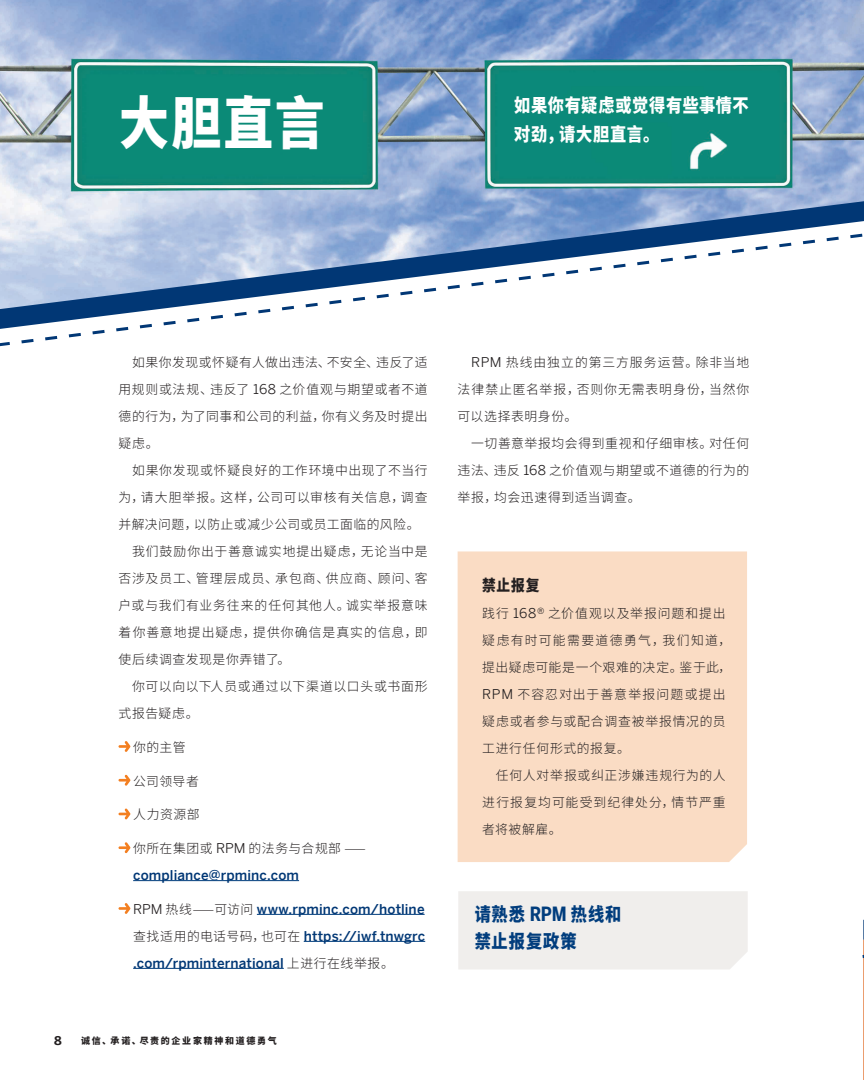
<style>
.page{position:relative;width:864px;height:1080px;background:#fff}
.page>*{position:absolute;margin:0;border:0;box-sizing:border-box;transform-origin:0 0}
.Subhead_bold{font:900 57.15px "Noto Sans CJ Ksc";color:#fff;scale:.87 1}
.Subhead_bold-2{font:900 18.6px/28.5px "Noto Sans CJ Ksc";letter-spacing:.045em;color:#fff;scale:.87 1}
.Section_Header{font:900 18.6px/27px "Noto Sans CJ Ksc";letter-spacing:.06em;color:#013d7d;scale:.87 1}
.Subhead_bold-3{font:900 15.6px "Noto Sans CJ Ksc";color:#231f20;scale:.87 1}
.Body_copy_with_bulle{font:500 13.5px/27px "Benton Sans";letter-spacing:.01em;color:#013775;text-align:justify}
.Body_copy{font:300 12.9px/27px "Noto Sans CJ Ksc";letter-spacing:.055em;color:#231f20;text-align:justify}
.Body_copy_-_no_inden{font:300 12.9px/27px "Noto Sans CJ Ksc";letter-spacing:.065em;color:#231f20}
.Body_copy_with_bulle-2{font:300 12.9px "Noto Sans CJ Ksc";letter-spacing:.035em;color:#231f20}
.t1{font:700 12px "Benton Sans";color:#231f20}
.t2{font:900 9px "Noto Sans CJ Ksc";letter-spacing:.19em;color:#231f20}
.s1{font-family:"Benton Sans";font-weight:400;font-size:13.5px}
.s2{font-weight:400;color:#231f20}
.s3{font-family:"Noto Sans CJ Ksc";font-weight:300;font-size:12.9px;color:#231f20}
.s4{font-family:"Benton Sans Cond";font-weight:700;font-size:19.5px}
</style>
<div class="page">
<div style="left:458px;top:891px;width:290px;height:78px;background:#f0eeec"></div>
<div style="left:458px;top:551px;width:289px;height:311px;background:#fadcc4"></div>
<hr style="left:863px;top:939px;width:1px;height:141px;background:#e16b25">
<img style="left:0;top:0;width:864px;height:201px">
<hr style="left:133px;top:880px;width:166px;height:1px;background:#013d7d">
<hr style="left:257px;top:914px;width:168px;height:1px;background:#013d7d">
<hr style="left:304px;top:941px;width:121px;height:1px;background:#013d7d">
<hr style="left:133px;top:968px;width:151px;height:1px;background:#013d7d">
<svg style="left:119px;top:741px;width:11px;height:11px"></svg>
<svg style="left:119px;top:775px;width:11px;height:11px"></svg>
<svg style="left:119px;top:808px;width:11px;height:11px"></svg>
<svg style="left:119px;top:842px;width:11px;height:11px"></svg>
<svg style="left:119px;top:903px;width:11px;height:11px"></svg>
<svg style="left:0;top:201px;width:864px;height:128px"></svg>
<svg style="left:862px;top:919px;width:2px;height:41px"></svg>
<p class="Subhead_bold" style="left:119px;top:91px;width:238px">大胆直言</p>
<p class="Subhead_bold-2" style="left:514px;top:92px;width:271px">如果你有疑虑或觉得有些事情不对劲，请大胆直言。</p>
<p class="Body_copy" style="left:118px;top:349px;width:311px;text-indent:14px">如果你发现或怀疑有人做出违法、不安全、违反了适用规则或法规、违反了 <span class="s1">168</span> 之价值观与期望或者不道德的行为，为了同事和公司的利益，你有义务及时提出疑虑。</p>
<p class="Body_copy" style="left:118px;top:457px;width:311px;text-indent:14px">如果你发现或怀疑良好的工作环境中出现了不当行为，请大胆举报。这样，公司可以审核有关信息，调查并解决问题，以防止或减少公司或员工面临的风险。</p>
<p class="Body_copy" style="left:118px;top:538px;width:311px;text-indent:14px">我们鼓励你出于善意诚实地提出疑虑，无论当中是否涉及员工、管理层成员、承包商、供应商、顾问、客户或与我们有业务往来的任何其他人。诚实举报意味着你善意地提出疑虑，提供你确信是真实的信息，即使后续调查发现是你弄错了。</p>
<p class="Body_copy" style="left:118px;top:673px;width:311px;text-indent:14px">你可以向以下人员或通过以下渠道以口头或书面形式报告疑虑。</p>
<p class="Body_copy_with_bulle-2" style="left:133px;top:740px;width:54px">你的主管</p>
<p class="Body_copy_with_bulle-2" style="left:133px;top:774px;width:67px">公司领导者</p>
<p class="Body_copy_with_bulle-2" style="left:133px;top:807px;width:68px">人力资源部</p>
<p class="Body_copy_with_bulle-2" style="left:133px;top:841px;width:234px">你所在集团或 <span class="s1">RPM</span> 的法务与合规部 ——</p>
<p class="Body_copy_with_bulle" style="left:133px;top:860px;width:167px">compliance@rpminc.com</p>
<p class="Body_copy_with_bulle" style="left:133px;top:894px;width:294px"><span class="s2">RPM</span> <span class="s3">热线——可访问</span> www.rpminc.com/hotline<span class="s3">查找适用的电话号码，也可在</span> https://iwf.tnwgrc .com/rpminternational <span class="s3">上进行在线举报。</span></p>
<p class="t1" style="left:54px;top:1033px;width:9px">8</p>
<p class="t2" style="left:81px;top:1036px;width:197px">诚信、承诺、尽责的企业家精神和道德勇气</p>
<p class="Body_copy" style="left:458px;top:349px;width:293px;text-indent:14px"><span class="s1">RPM</span> 热线由独立的第三方服务运营。除非当地法律禁止匿名举报，否则你无需表明身份，当然你可以选择表明身份。</p>
<p class="Body_copy" style="left:458px;top:430px;width:293px;text-indent:14px">一切善意举报均会得到重视和仔细审核。对任何违法、违反 <span class="s1">168</span> 之价值观与期望或不道德的行为的举报，均会迅速得到适当调查。</p>
<p class="Subhead_bold-3" style="left:482px;top:576px;width:67px">禁止报复</p>
<p class="Body_copy_-_no_inden" style="left:482px;top:600px;width:250px">践行 <span class="s1">168®</span> 之价值观以及举报问题和提出疑虑有时可能需要道德勇气，我们知道，提出疑虑可能是一个艰难的决定。鉴于此，<br><span class="s1">RPM</span> 不容忍对出于善意举报问题或提出疑虑或者参与或配合调查被举报情况的员工进行任何形式的报复。</p>
<p class="Body_copy" style="left:482px;top:762px;width:245px;text-indent:14px">任何人对举报或纠正涉嫌违规行为的人进行报复均可能受到纪律处分，情节严重者将被解雇。</p>
<p class="Section_Header" style="left:475px;top:902px;width:170px">请熟悉 <span class="s4">RPM</span> 热线和禁止报复政策</p>
</div>
